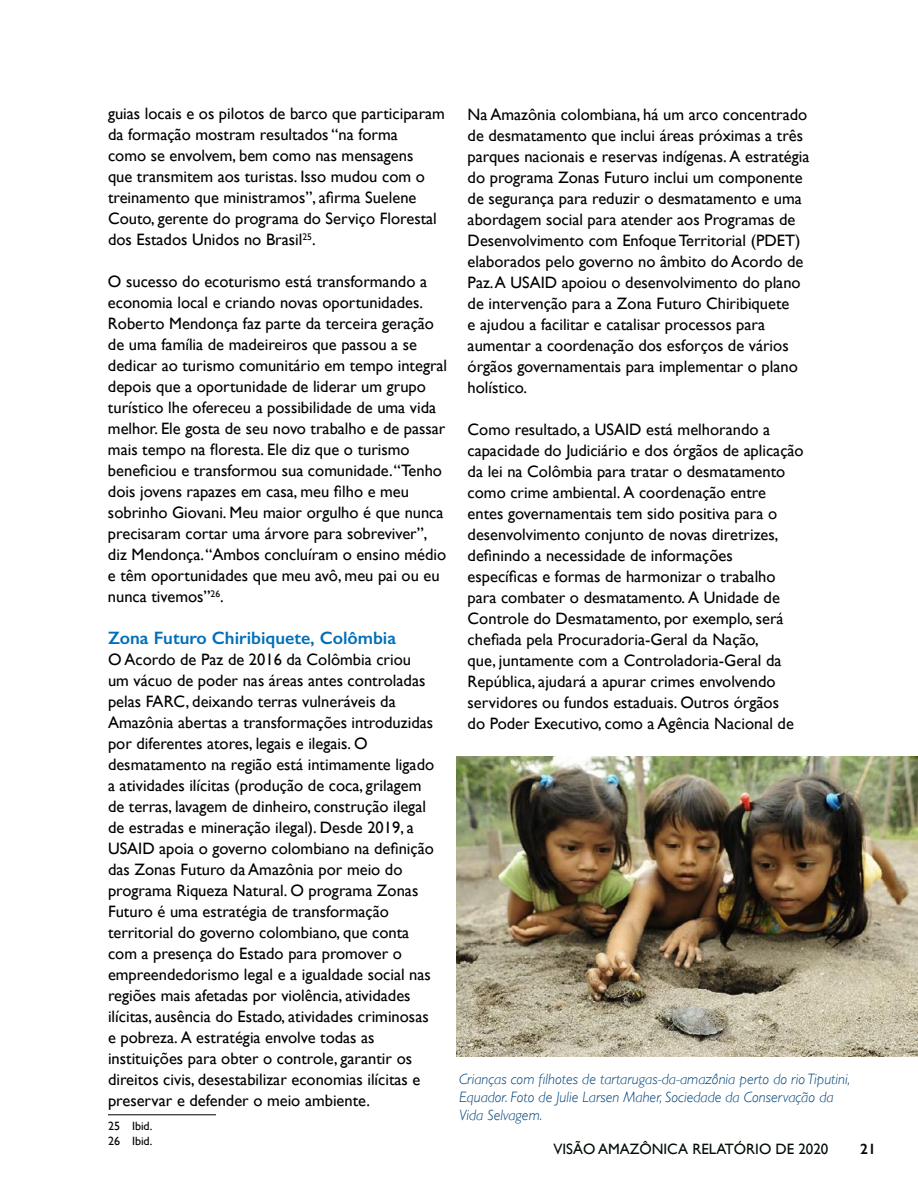
<style>
.page{position:relative;width:918px;height:1188px;background:#fff}
.page>*{position:absolute;margin:0;border:0;box-sizing:border-box;transform-origin:0 0}
.t1{font:600 18px "Gill Sans";color:#006fb9}
.t2{font:16.5px/21px "Gill Sans";color:#000}
.t3{font:italic 300 15px/18px "Gill Sans";color:#00437b}
.t4{font:15px "Gill Sans";color:#010c03}
.t5{font:600 15px "Gill Sans";color:#010c03}
.t6{font:12px/15px "Gill Sans";color:#000}
</style>
<div class="page">
<hr style="left:108px;top:1114px;width:108px;height:1px;background:#000">
<img style="left:456px;top:756px;width:462px;height:300px">
<p class="t2" style="left:108px;top:103px;width:338px">guias locais e os pilotos de barco que participaram da formação mostram resultados “na forma<br>como se envolvem, bem como nas mensagens<br>que transmitem aos turistas. Isso mudou com o treinamento que ministramos”, afirma Suelene Couto, gerente do programa do Serviço Florestal dos Estados Unidos no Brasil<sup>25</sup>.</p>
<p class="t2" style="left:108px;top:271px;width:341px">O sucesso do ecoturismo está transformando a economia local e criando novas oportunidades.<br>Roberto Mendonça faz parte da terceira geração de uma família de madeireiros que passou a se dedicar ao turismo comunitário em tempo integral depois que a oportunidade de liderar um grupo turístico lhe ofereceu a possibilidade de uma vida melhor. Ele gosta de seu novo trabalho e de passar mais tempo na floresta. Ele diz que o turismo beneficiou e transformou sua comunidade. “Tenho dois jovens rapazes em casa, meu filho e meu sobrinho Giovani. Meu maior orgulho é que nunca precisaram cortar uma árvore para sobreviver”, diz Mendonça. “Ambos concluíram o ensino médio e têm oportunidades que meu avô, meu pai ou eu nunca tivemos”<sup>26</sup>.</p>
<h4 class="t1" style="left:108px;top:627px;width:290px">Zona Futuro Chiribiquete, Colômbia</h4>
<p class="t2" style="left:108px;top:649px;width:328px">O Acordo de Paz de 2016 da Colômbia criou um vácuo de poder nas áreas antes controladas pelas FARC, deixando terras vulneráveis da Amazônia abertas a transformações introduzidas por diferentes atores, legais e ilegais. O desmatamento na região está intimamente ligado a atividades ilícitas (produção de coca, grilagem de terras, lavagem de dinheiro, construção ilegal de estradas e mineração ilegal). Desde 2019, a USAID apoia o governo colombiano na definição das Zonas Futuro da Amazônia por meio do programa Riqueza Natural. O programa Zonas Futuro é uma estratégia de transformação territorial do governo colombiano, que conta com a presença do Estado para promover o empreendedorismo legal e a igualdade social nas regiões mais afetadas por violência, atividades ilícitas, ausência do Estado, atividades criminosas e pobreza. A estratégia envolve todas as instituições para obter o controle, garantir os direitos civis, desestabilizar economias ilícitas e preservar e defender o meio ambiente.</p>
<p class="t6" style="left:108px;top:1118px;width:46px">25 Ibid.<br>26 Ibid.</p>
<p class="t2" style="left:468px;top:103px;width:343px">Na Amazônia colombiana, há um arco concentrado de desmatamento que inclui áreas próximas a três parques nacionais e reservas indígenas. A estratégia do programa Zonas Futuro inclui um componente de segurança para reduzir o desmatamento e uma abordagem social para atender aos Programas de Desenvolvimento com Enfoque Territorial (PDET) elaborados pelo governo no âmbito do Acordo de Paz. A USAID apoiou o desenvolvimento do plano de intervenção para a Zona Futuro Chiribiquete<br>e ajudou a facilitar e catalisar processos para aumentar a coordenação dos esforços de vários órgãos governamentais para implementar o plano holístico.</p>
<p class="t2" style="left:468px;top:419px;width:338px">Como resultado, a USAID está melhorando a capacidade do Judiciário e dos órgãos de aplicação da lei na Colômbia para tratar o desmatamento como crime ambiental. A coordenação entre entes governamentais tem sido positiva para o desenvolvimento conjunto de novas diretrizes, definindo a necessidade de informações específicas e formas de harmonizar o trabalho para combater o desmatamento. A Unidade de Controle do Desmatamento, por exemplo, será chefiada pela Procuradoria-Geral da Nação,<br>que, juntamente com a Controladoria-Geral da República, ajudará a apurar crimes envolvendo servidores ou fundos estaduais. Outros órgãos<br>do Poder Executivo, como a Agência Nacional de</p>
<p class="t3" style="left:459px;top:1070px;width:393px">Crianças com filhotes de tartarugas-da-amazônia perto do rio Tiputini,<br>Equador. Foto de Julie Larsen Maher, Sociedade da Conservação da<br>Vida Selvagem.</p>
<p class="t4" style="left:553px;top:1140px;width:277px">VISÃO AMAZÔNICA RELATÓRIO DE 2020</p>
<p class="t5" style="left:860px;top:1140px;width:17px">21</p>
</div>
